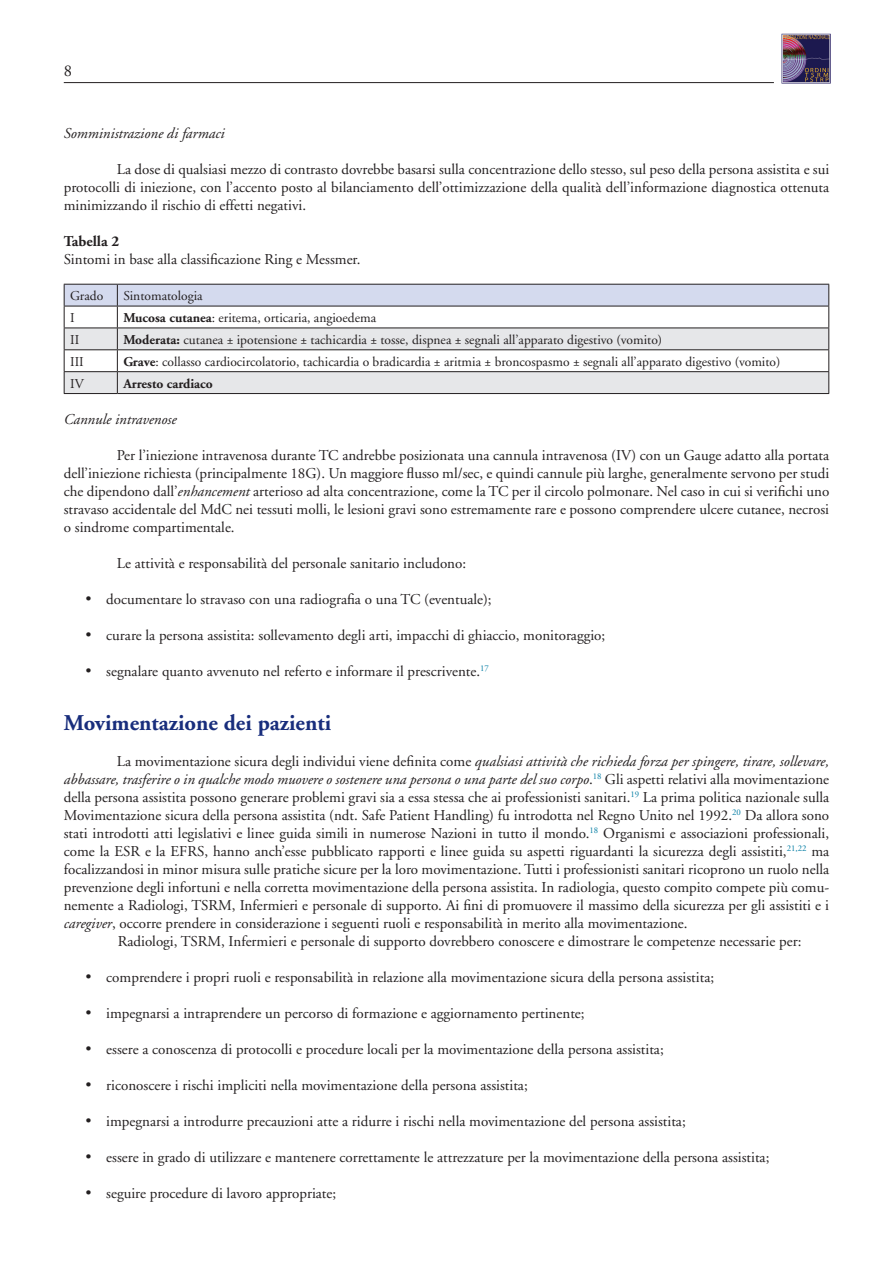
<style>
.page{position:relative;width:893px;height:1263px;background:#fff}
.page>*{position:absolute;margin:0;border:0;box-sizing:border-box;transform-origin:0 0}
.t1{font:700 22.5px "Adobe Garamond";color:#182d7c}
.t2{font:16.5px "Adobe Garamond";color:#231f20}
.t3{font:15px/18px "Adobe Garamond";color:#231f20;text-align:justify}
.t4{font:italic 15px "Adobe Garamond";color:#231f20}
.t5{font:700 15px "Adobe Garamond";color:#231f20}
.t6{font:13.5px "Adobe Garamond";color:#231f20}
.t7{font:700 13.5px "Adobe Garamond";color:#231f20}
.s1{font-weight:700}
.s2{font-style:italic}
.s3{font-style:normal}
</style>
<div class="page">
<hr style="left:64px;top:82px;width:710px;height:1px;background:#231f20">
<img style="left:781px;top:33px;width:49px;height:50px">
<svg style="left:64px;top:284px;width:765px;height:109px"></svg>
<hr style="left:64px;top:393px;width:53px;height:1px;background:#231f20">
<hr style="left:117px;top:393px;width:712px;height:1px;background:#231f20">
<p class="t2" style="left:64px;top:62px;width:10px">8</p>
<p class="t4" style="left:64px;top:126px;width:162px">Somministrazione di farmaci</p>
<p class="t3" style="left:64px;top:161px;width:767px;text-indent:53px">La dose di qualsiasi mezzo di contrasto dovrebbe basarsi sulla concentrazione dello stesso, sul peso della persona assistita e sui protocolli di iniezione, con l’accento posto al bilanciamento dell’ottimizzazione della qualità dell’informazione diagnostica ottenuta minimizzando il rischio di effetti negativi.</p>
<p class="t5" style="left:64px;top:233px;width:57px">Tabella 2</p>
<p class="t3" style="left:64px;top:251px;width:298px">Sintomi in base alla classificazione Ring e Messmer.</p>
<p class="t6" style="left:70px;top:289px;width:35px">Grado</p>
<p class="t6" style="left:123px;top:289px;width:81px">Sintomatologia</p>
<p class="t6" style="left:70px;top:310px;width:6px">I</p>
<p class="t6" style="left:123px;top:310px;width:254px"><span class="s1">Mucosa cutanea</span>: eritema, orticaria, angioedema</p>
<p class="t6" style="left:70px;top:332px;width:11px">II</p>
<p class="t6" style="left:123px;top:332px;width:540px"><span class="s1">Moderata:</span> cutanea ± ipotensione ± tachicardia ± tosse, dispnea ± segnali all’apparato digestivo (vomito)</p>
<p class="t6" style="left:70px;top:354px;width:15px">III</p>
<p class="t6" style="left:123px;top:354px;width:659px"><span class="s1">Grave</span>: collasso cardiocircolatorio, tachicardia o bradicardia ± aritmia ± broncospasmo ± segnali all’apparato digestivo (vomito)</p>
<p class="t6" style="left:70px;top:376px;width:15px">IV</p>
<p class="t7" style="left:123px;top:376px;width:91px">Arresto cardiaco</p>
<p class="t4" style="left:64px;top:411px;width:114px">Cannule intravenose</p>
<p class="t3" style="left:64px;top:447px;width:767px;text-indent:53px">Per l’iniezione intravenosa durante TC andrebbe posizionata una cannula intravenosa (IV) con un Gauge adatto alla portata dell’iniezione richiesta (principalmente 18G). Un maggiore flusso ml/sec, e quindi cannule più larghe, generalmente servono per studi che dipendono dall’<span class="s2">enhancement</span> arterioso ad alta concentrazione, come la TC per il circolo polmonare. Nel caso in cui si verifichi uno stravaso accidentale del MdC nei tessuti molli, le lesioni gravi sono estremamente rare e possono comprendere ulcere cutanee, necrosi o sindrome compartimentale.</p>
<p class="t3" style="left:117px;top:555px;width:351px">Le attività e responsabilità del personale sanitario includono:</p>
<p class="t3" style="left:85px;top:591px;width:408px">• documentare lo stravaso con una radiografia o una TC (eventuale);</p>
<p class="t3" style="left:85px;top:627px;width:522px">• curare la persona assistita: sollevamento degli arti, impacchi di ghiaccio, monitoraggio;</p>
<p class="t3" style="left:85px;top:663px;width:405px">• segnalare quanto avvenuto nel referto e informare il prescrivente.<sup>17</sup></p>
<h1 class="t1" style="left:64px;top:710px;width:269px">Movimentazione dei pazienti</h1>
<p class="t4" style="left:117px;top:753px;width:714px"><span class="s3">La movimentazione sicura degli individui viene definita come</span> qualsiasi attività che richieda forza per spingere, tirare, sollevare,</p>
<p class="t4" style="left:64px;top:771px;width:767px">abbassare, trasferire o in qualche modo muovere o sostenere una persona o una parte del suo corpo<span class="s3">.</span><sup>18</sup> <span class="s3">Gli aspetti relativi alla movimentazione</span></p>
<p class="t3" style="left:64px;top:789px;width:767px">della persona assistita possono generare problemi gravi sia a essa stessa che ai professionisti sanitari.<sup>19</sup> La prima politica nazionale sulla</p>
<p class="t3" style="left:64px;top:807px;width:767px">Movimentazione sicura della persona assistita (ndt. Safe Patient Handling) fu introdotta nel Regno Unito nel 1992.<sup>20</sup> Da allora sono</p>
<p class="t3" style="left:64px;top:825px;width:767px">stati introdotti atti legislativi e linee guida simili in numerose Nazioni in tutto il mondo.<sup>18</sup> Organismi e associazioni professionali,</p>
<p class="t3" style="left:64px;top:843px;width:767px">come la ESR e la EFRS, hanno anch’esse pubblicato rapporti e linee guida su aspetti riguardanti la sicurezza degli assistiti,<sup>21,22</sup> ma</p>
<p class="t3" style="left:64px;top:861px;width:767px">focalizzandosi in minor misura sulle pratiche sicure per la loro movimentazione. Tutti i professionisti sanitari ricoprono un ruolo nella</p>
<p class="t3" style="left:64px;top:879px;width:767px">prevenzione degli infortuni e nella corretta movimentazione della persona assistita. In radiologia, questo compito compete più comu-</p>
<p class="t3" style="left:64px;top:897px;width:767px">nemente a Radiologi, TSRM, Infermieri e personale di supporto. Ai fini di promuovere il massimo della sicurezza per gli assistiti e i</p>
<p class="t3" style="left:64px;top:915px;width:625px"><span class="s2">caregiver</span>, occorre prendere in considerazione i seguenti ruoli e responsabilità in merito alla movimentazione.</p>
<p class="t3" style="left:118px;top:933px;width:685px">Radiologi, TSRM, Infermieri e personale di supporto dovrebbero conoscere e dimostrare le competenze necessarie per:</p>
<p class="t3" style="left:85px;top:969px;width:631px">• comprendere i propri ruoli e responsabilità in relazione alla movimentazione sicura della persona assistita;</p>
<p class="t3" style="left:85px;top:1005px;width:501px">• impegnarsi a intraprendere un percorso di formazione e aggiornamento pertinente;</p>
<p class="t3" style="left:85px;top:1041px;width:580px">• essere a conoscenza di protocolli e procedure locali per la movimentazione della persona assistita;</p>
<p class="t3" style="left:85px;top:1077px;width:444px">• riconoscere i rischi impliciti nella movimentazione della persona assistita;</p>
<p class="t3" style="left:85px;top:1113px;width:602px">• impegnarsi a introdurre precauzioni atte a ridurre i rischi nella movimentazione del persona assistita;</p>
<p class="t3" style="left:85px;top:1149px;width:686px">• essere in grado di utilizzare e mantenere correttamente le attrezzature per la movimentazione della persona assistita;</p>
<p class="t3" style="left:85px;top:1185px;width:253px">• seguire procedure di lavoro appropriate;</p>
</div>
